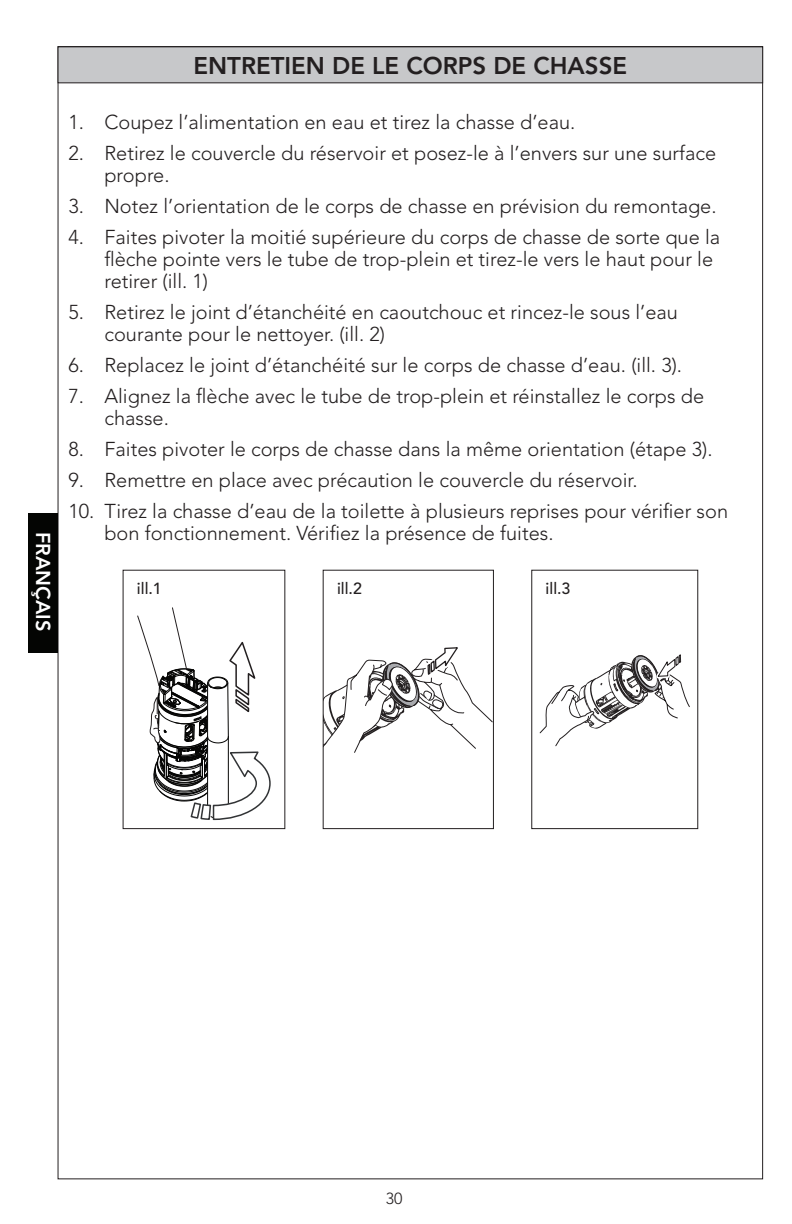
<style>
.page{position:relative;width:792px;height:1224px;background:#fff}
.page>*{position:absolute;margin:0;border:0;box-sizing:border-box;transform-origin:0 0}
.TOTO_Bounding_Boxes{font:800 24px "Avenir LT Std";color:#231f20}
.t1{font:300 20px/22px "Avenir LT Std";color:#231f20}
.t2{font:800 20px "Avenir LT Std";color:#fff}
.General_Paragraph{font:500 16px "Avenir LT Std";color:#231f20}
.t3{font:300 16px "Avenir LT Std";color:#231f20}
</style>
<div class="page">
<div style="left:28px;top:514px;width:30px;height:139px;background:#040503"></div>
<div style="left:58px;top:47px;width:705px;height:36px;background:#c7c8ca"></div>
<div style="left:58px;top:46px;width:705px;height:37px;border:1px solid #231f20"></div>
<svg style="left:137px;top:607px;width:134px;height:214px"></svg>
<svg style="left:325px;top:647px;width:167px;height:106px"></svg>
<div style="left:323px;top:570px;width:171px;height:259px;border:1px solid #231f20"></div>
<svg style="left:540px;top:654px;width:150px;height:92px"></svg>
<div style="left:531px;top:570px;width:167px;height:259px;border:1px solid #231f20"></div>
<p class="t2" style="left:55px;top:532px;width:101px;rotate:90deg">FRANÇAIS</p>
<p class="TOTO_Bounding_Boxes" style="left:193px;top:51px;width:435px">ENTRETIEN DE LE CORPS DE CHASSE</p>
<p class="t1" style="left:68px;top:111px;width:509px">1. Coupez l’alimentation en eau et tirez la chasse d’eau.</p>
<p class="t1" style="left:104px;top:142px;width:613px;text-indent:-36px">2. Retirez le couvercle du réservoir et posez-le à l’envers sur une surface propre.</p>
<p class="t1" style="left:68px;top:195px;width:650px">3. Notez l’orientation de le corps de chasse en prévision du remontage.</p>
<p class="t1" style="left:104px;top:226px;width:617px;text-indent:-36px">4. Faites pivoter la moitié supérieure du corps de chasse de sorte que la flèche pointe vers le tube de trop-plein et tirez-le vers le haut pour le retirer (ill. 1)</p>
<p class="t1" style="left:104px;top:301px;width:575px;text-indent:-36px">5. Retirez le joint d’étanchéité en caoutchouc et rincez-le sous l’eau courante pour le nettoyer. (ill. 2)</p>
<p class="t1" style="left:68px;top:354px;width:615px">6. Replacez le joint d’étanchéité sur le corps de chasse d’eau. (ill. 3).</p>
<p class="t1" style="left:104px;top:385px;width:601px;text-indent:-36px">7. Alignez la flèche avec le tube de trop-plein et réinstallez le corps de chasse.</p>
<p class="t1" style="left:68px;top:438px;width:646px">8. Faites pivoter le corps de chasse dans la même orientation (étape 3).</p>
<p class="t1" style="left:68px;top:469px;width:571px">9. Remettre en place avec précaution le couvercle du réservoir.</p>
<p class="t1" style="left:104px;top:500px;width:625px;text-indent:-36px">10. Tirez la chasse d’eau de la toilette à plusieurs reprises pour vérifier son bon fonctionnement. Vérifiez la présence de fuites.</p>
<p class="General_Paragraph" style="left:137px;top:579px;width:26px">ill.1</p>
<p class="General_Paragraph" style="left:337px;top:579px;width:26px">ill.2</p>
<p class="General_Paragraph" style="left:546px;top:579px;width:26px">ill.3</p>
<p class="t3" style="left:386px;top:1189px;width:18px">30</p>
</div>
